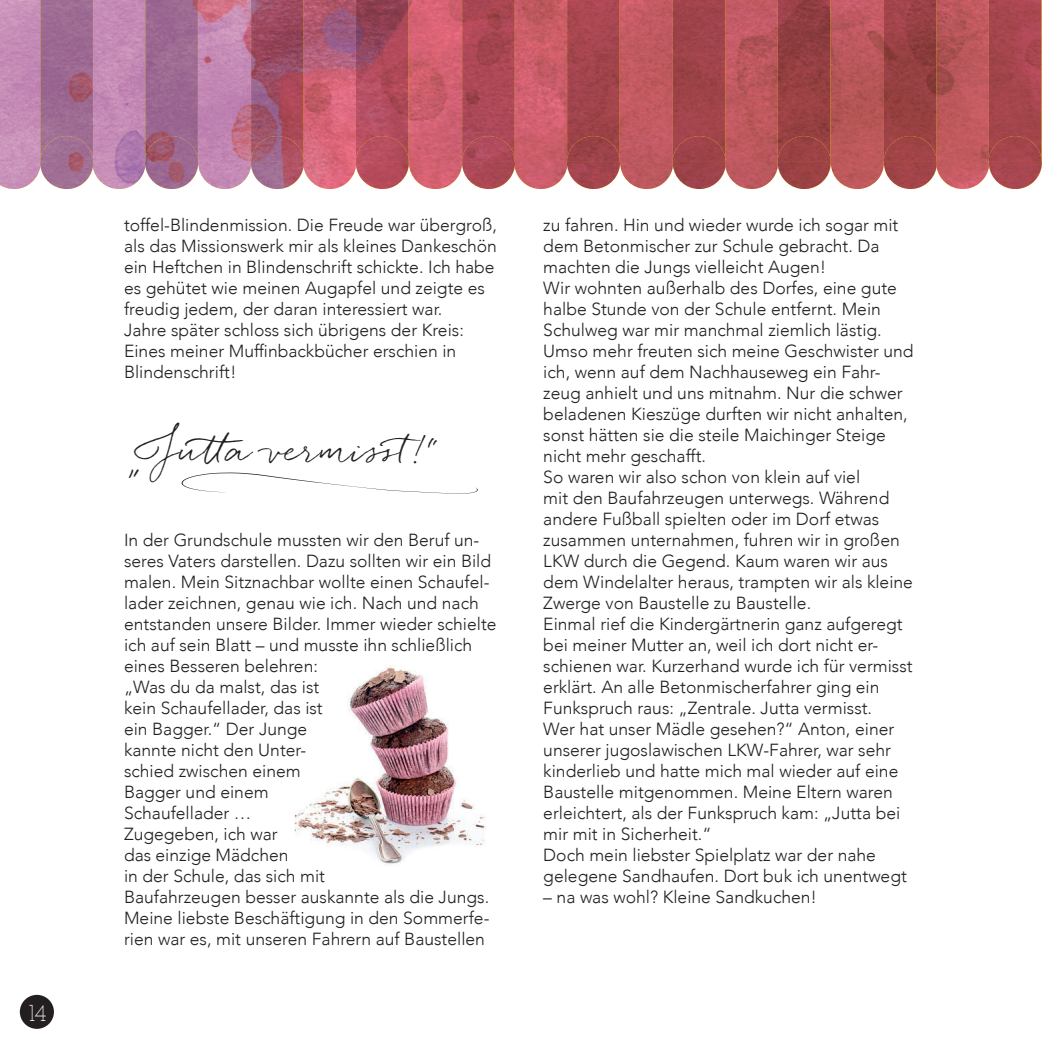
<style>
.page{position:relative;width:1042px;height:1042px;background:#fff}
.page>*{position:absolute;margin:0;border:0;box-sizing:border-box;transform-origin:0 0}
.t1{font:36.75px "Quickpen";color:#231f20}
.t2{font:300 24.5px "Josefin Slab";color:#fff;scale:.95 1}
.t3{font:300 17.5px/21px "Avenir";color:#231f20}
</style>
<div class="page">
<svg style="left:0;top:0;width:988px;height:189px;background:#c56c7f"></svg>
<img style="left:1041px;top:0;width:1px;height:170px">
<img style="left:40px;top:0;width:53px;height:189px">
<img style="left:40px;top:136px;width:53px;height:26px">
<img style="left:251px;top:0;width:53px;height:189px">
<img style="left:251px;top:136px;width:53px;height:26px">
<img style="left:145px;top:0;width:53px;height:189px">
<img style="left:145px;top:136px;width:53px;height:26px">
<img style="left:356px;top:0;width:53px;height:189px">
<img style="left:356px;top:136px;width:52px;height:26px">
<img style="left:462px;top:0;width:53px;height:189px">
<svg style="left:462px;top:162px;width:29px;height:27px"></svg>
<img style="left:462px;top:136px;width:53px;height:26px">
<img style="left:672px;top:0;width:54px;height:189px">
<img style="left:673px;top:136px;width:52px;height:26px">
<img style="left:567px;top:0;width:53px;height:189px">
<img style="left:567px;top:136px;width:53px;height:26px">
<img style="left:777px;top:0;width:53px;height:189px">
<img style="left:778px;top:136px;width:52px;height:26px">
<img style="left:883px;top:0;width:54px;height:189px">
<svg style="left:884px;top:162px;width:28px;height:27px"></svg>
<img style="left:884px;top:136px;width:52px;height:26px">
<img style="left:988px;top:0;width:53px;height:189px">
<img style="left:989px;top:136px;width:52px;height:26px">
<div style="left:20px;top:995px;width:34px;height:34px;background:#231f20;border-radius:50%"></div>
<img style="left:295px;top:666px;width:191px;height:200px">
<svg style="left:181px;top:472px;width:297px;height:22px"></svg>
<h2 class="t2" style="left:29px;top:998px;width:20px">14</h2>
<p class="t3" style="left:124px;top:214px;width:374px">toffel-Blindenmission. Die Freude war übergroß, als das Missionswerk mir als kleines Dankeschön ein Heftchen in Blindenschrift schickte. Ich habe es gehütet wie meinen Augapfel und zeigte es freudig jedem, der daran interessiert war.<br>Jahre später schloss sich übrigens der Kreis:<br>Eines meiner Muffinbackbücher erschien in Blindenschrift!</p>
<h1 class="t1" style="left:124px;top:428px;width:321px">„Jutta vermisst!“</h1>
<p class="t3" style="left:124px;top:529px;width:374px">In der Grundschule mussten wir den Beruf un&shy;seres Vaters darstellen. Dazu sollten wir ein Bild malen. Mein Sitznachbar wollte einen Schaufel&shy;lader zeichnen, genau wie ich. Nach und nach entstanden unsere Bilder. Immer wieder schielte ich auf sein Blatt – und musste ihn schließlich eines Besseren belehren:<br>„Was du da malst, das ist<br>kein Schaufellader, das ist<br>ein Bagger.“ Der Junge<br>kannte nicht den Unter-<br>schied zwischen einem<br>Bagger und einem<br>Schaufellader …<br>Zugegeben, ich war<br>das einzige Mädchen<br>in der Schule, das sich mit<br>Baufahrzeugen besser auskannte als die Jungs.<br>Meine liebste Beschäftigung in den Sommerfe&shy;rien war es, mit unseren Fahrern auf Baustellen</p>
<p class="t3" style="left:543px;top:214px;width:372px">zu fahren. Hin und wieder wurde ich sogar mit dem Betonmischer zur Schule gebracht. Da machten die Jungs vielleicht Augen!<br>Wir wohnten außerhalb des Dorfes, eine gute halbe Stunde von der Schule entfernt. Mein Schulweg war mir manchmal ziemlich lästig.<br>Umso mehr freuten sich meine Geschwister und ich, wenn auf dem Nachhauseweg ein Fahr&shy;zeug anhielt und uns mitnahm. Nur die schwer beladenen Kieszüge durften wir nicht anhalten, sonst hätten sie die steile Maichinger Steige nicht mehr geschafft.<br>So waren wir also schon von klein auf viel<br>mit den Baufahrzeugen unterwegs. Während andere Fußball spielten oder im Dorf etwas zusammen unternahmen, fuhren wir in großen LKW durch die Gegend. Kaum waren wir aus dem Windelalter heraus, trampten wir als kleine Zwerge von Baustelle zu Baustelle.<br>Einmal rief die Kindergärtnerin ganz aufgeregt bei meiner Mutter an, weil ich dort nicht er&shy;schienen war. Kurzerhand wurde ich für vermisst erklärt. An alle Betonmischerfahrer ging ein Funkspruch raus: „Zentrale. Jutta vermisst.<br>Wer hat unser Mädle gesehen?“ Anton, einer unserer jugoslawischen LKW-Fahrer, war sehr kinderlieb und hatte mich mal wieder auf eine Baustelle mitgenommen. Meine Eltern waren erleichtert, als der Funkspruch kam: „Jutta bei mir mit in Sicherheit.“<br>Doch mein liebster Spielplatz war der nahe gelegene Sandhaufen. Dort buk ich unentwegt</p>
<p class="t3" style="left:543px;top:886px;width:275px">– na was wohl? Kleine Sandkuchen!</p>
</div>
